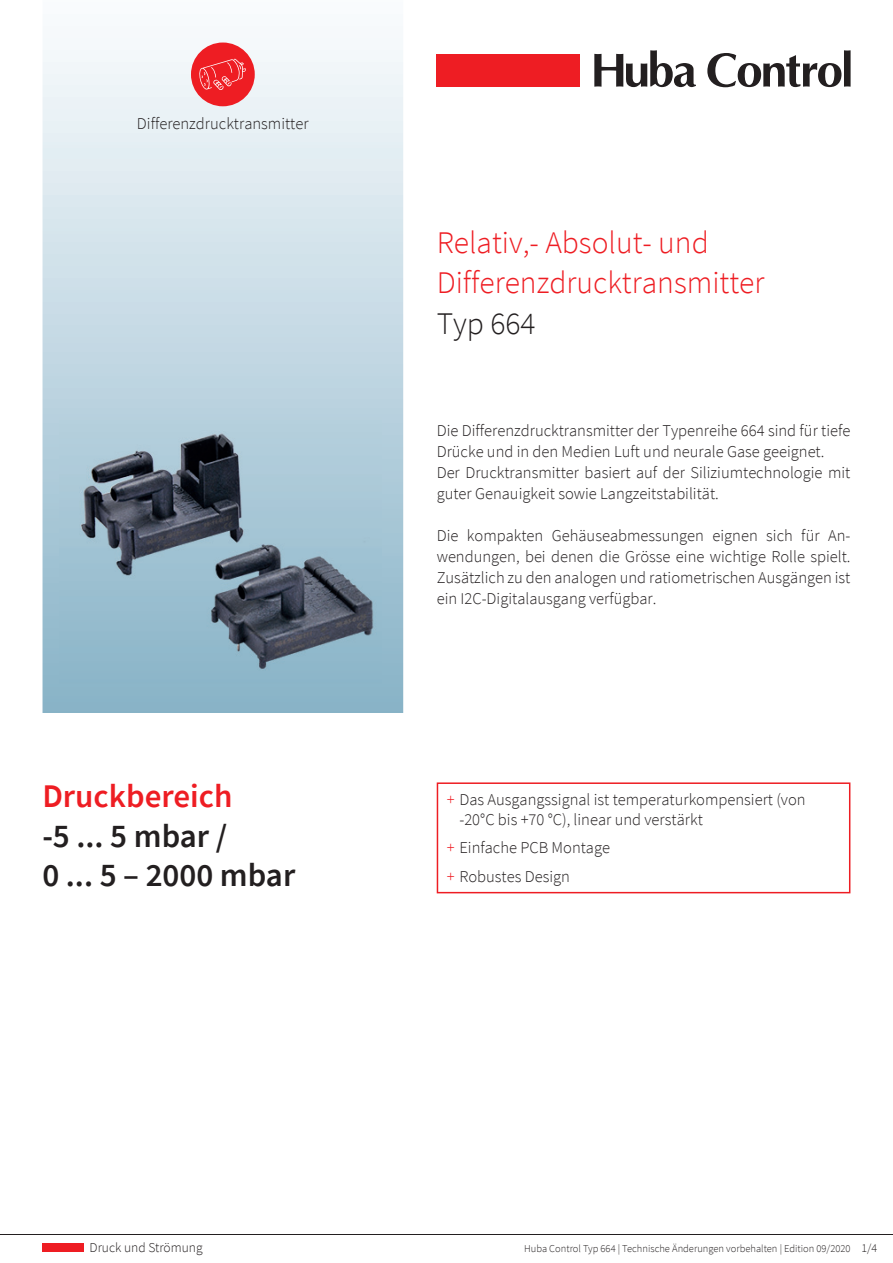
<style>
.page{position:relative;width:893px;height:1263px;background:#fff}
.page>*{position:absolute;margin:0;border:0;box-sizing:border-box;transform-origin:0 0}
.t1{font:600 33px/39.6px "Source Sans Pro";color:#231f20}
.t2{font:600 33px "Source Sans Pro";color:#ee1d23}
.t3{font:300 31.5px/40.5px "Source Sans Pro";color:#ee1d23}
.t4{font:300 31.5px "Source Sans Pro";color:#231f20}
.t5{font:300 16.5px/21px "Source Sans Pro";color:#231f20}
.t6{font:300 13.5px "Source Sans Pro";color:#231f20}
.t7{font:300 12px "Source Sans Pro";color:#231f20}
.t8{font:300 10.5px "Source Sans Pro";color:#231f20}
.s1{color:#ee1d23}
</style>
<div class="page">
<svg style="left:43px;top:42px;width:360px;height:671px"></svg>
<img style="left:60px;top:417px;width:321px;height:266px">
<div style="left:191px;top:43px;width:64px;height:63px;background:#ee1d23;border-radius:50%"></div>
<div style="left:436px;top:54px;width:144px;height:33px;background:#ee1d23"></div>
<svg style="left:594px;top:50px;width:102px;height:37px"></svg>
<svg style="left:707px;top:50px;width:144px;height:37px"></svg>
<svg style="left:437px;top:782px;width:413px;height:111px"></svg>
<svg style="left:199px;top:59px;width:47px;height:31px"></svg>
<hr style="left:0;top:1234px;width:893px;height:1px;background:#231f20">
<div style="left:43px;top:1243px;width:41px;height:9px;background:#ee1d23"></div>
<p class="t5" style="left:137px;top:112px;width:173px">Differenzdrucktransmitter</p>
<h1 class="t2" style="left:42px;top:775px;width:192px">Druckbereich</h1>
<h1 class="t1" style="left:42px;top:815px;width:254px">-5 ... 5 mbar /<br>0 ... 5 – 2000 mbar</h1>
<h2 class="t3" style="left:437px;top:221px;width:329px">Relativ,- Absolut- und<br>Differenzdrucktransmitter</h2>
<h2 class="t4" style="left:437px;top:303px;width:100px">Typ 664</h2>
<p class="t5" style="left:437px;top:419px;width:415px">Die Differenzdrucktransmitter der Typenreihe 664 sind für tiefe Drücke und in den Medien Luft und neurale Gase geeignet.<br>Der Drucktransmitter basiert auf der Siliziumtechnologie mit guter Genauigkeit sowie Langzeitstabilität.</p>
<p class="t5" style="left:437px;top:524px;width:415px;text-align:justify">Die kompakten Gehäuseabmessungen eignen sich für An&shy;wendungen, bei denen die Grösse eine wichtige Rolle spielt.<br>Zusätzlich zu den analogen und ratiometrischen Ausgängen ist ein I2C-Digitalausgang verfügbar.</p>
<p class="t5" style="left:459px;top:789px;width:348px;line-height:19.8px;text-indent:-13px"><span class="s1">+</span> Das Ausgangssignal ist temperaturkompensiert (von -20°C bis +70 °C), linear und verstärkt</p>
<p class="t5" style="left:447px;top:833px;width:165px;line-height:28.8px"><span class="s1">+</span> Einfache PCB Montage <span class="s1">+</span> Robustes Design</p>
<p class="t6" style="left:90px;top:1239px;width:115px">Druck und Strömung</p>
<p class="t8" style="left:524px;top:1242px;width:328px">Huba Control Typ 664 | Technische Änderungen vorbehalten | Edition 09/2020</p>
<p class="t7" style="left:861px;top:1240px;width:17px">1/4</p>
</div>
